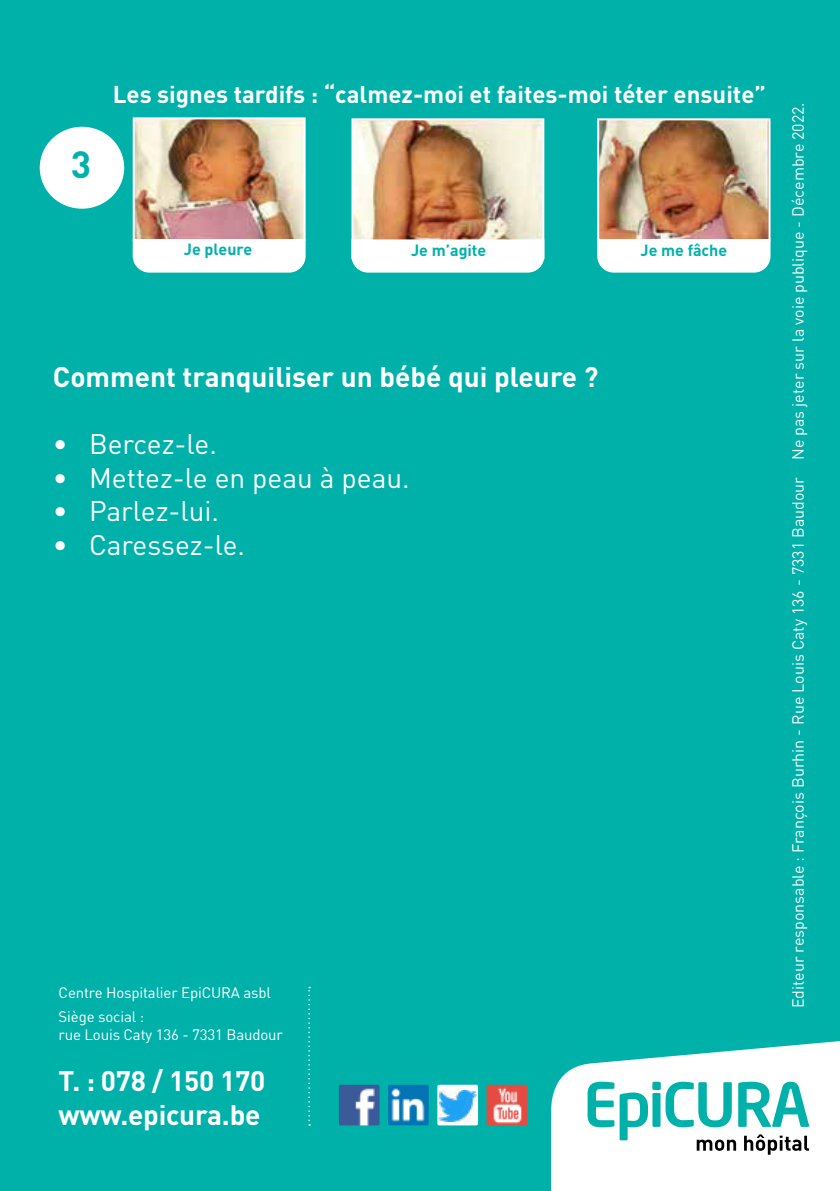
<style>
.page{position:relative;width:840px;height:1191px;background:#fff}
.page>*{position:absolute;margin:0;border:0;box-sizing:border-box;transform-origin:0 0}
.t1{font:700 37.4px "DIN Pro";color:#00b1aa}
.t2{font:700 28px/33.6px "DIN Pro";color:#fff}
.t3{font:28px "DIN Pro";color:#fff}
.t4{font:700 24px "DIN Pro";color:#fff}
.t5{font:16px "DIN Pro";color:#fff}
.t6{font:700 16px "DIN Pro";color:#00b1aa}
.t7{font:15px/24px "DIN Pro";letter-spacing:-.01em;color:#fff}
</style>
<div class="page">
<div style="left:0;top:0;width:839px;height:1191px;background:#00b1aa"></div>
<img style="left:354px;top:121px;width:187px;height:118px">
<div style="left:351px;top:118px;width:193px;height:141px;border:2px solid #fff"></div>
<img style="left:136px;top:120px;width:166px;height:118px">
<div style="left:133px;top:117px;width:172px;height:124px;border:2px solid #fff"></div>
<img style="left:600px;top:121px;width:167px;height:117px">
<div style="left:597px;top:118px;width:173px;height:123px;border:2px solid #fff"></div>
<div style="left:40px;top:127px;width:84px;height:82px;background:#fff;border-radius:50%"></div>
<div style="left:133px;top:239px;width:172px;height:34px;background:#fff"></div>
<svg style="left:351px;top:239px;width:193px;height:34px;background:#f6fbfa"></svg>
<div style="left:597px;top:239px;width:173px;height:34px;background:#fff"></div>
<svg style="left:308px;top:986px;width:2px;height:139px"></svg>
<img style="left:388px;top:1084px;width:40px;height:41px">
<img style="left:339px;top:1084px;width:40px;height:41px">
<div style="left:437px;top:1084px;width:41px;height:41px;background:#fff;border-radius:2px"></div>
<img style="left:438px;top:1090px;width:38px;height:31px">
<img style="left:486px;top:1084px;width:41px;height:41px">
<svg style="left:551px;top:1041px;width:288px;height:150px;fill:#fff"></svg>
<svg style="left:587px;top:1081px;width:221px;height:73px"></svg>
<h1 class="t1" style="left:71px;top:134px;width:22px">3</h1>
<h3 class="t4" style="left:113px;top:74px;width:654px">Les signes tardifs : “calmez-moi et faites-moi téter ensuite”</h3>
<p class="t6" style="left:184px;top:235px;width:70px">Je pleure</p>
<p class="t6" style="left:411px;top:237px;width:77px">Je m’agite</p>
<p class="t6" style="left:640px;top:237px;width:88px">Je me fâche</p>
<h2 class="t2" style="left:53px;top:356px;width:546px">Comment tranquiliser un bébé qui pleure ?</h2>
<h2 class="t3" style="left:53px;top:422px;width:165px">• Bercez-le.</h2>
<h2 class="t3" style="left:53px;top:455px;width:358px">• Mettez-le en peau à peau.</h2>
<h2 class="t3" style="left:53px;top:489px;width:168px">• Parlez-lui.</h2>
<h2 class="t3" style="left:53px;top:522px;width:193px">• Caressez-le.</h2>
<p class="t7" style="left:59px;top:978px;width:214px">Centre Hospitalier EpiCURA asbl<br>Siège social :</p>
<p class="t7" style="left:59px;top:1020px;width:226px">rue Louis Caty 136 - 7331 Baudour</p>
<h2 class="t2" style="left:59px;top:1060px;width:208px">T. : 078 / 150 170 www.epicura.be</h2>
<p class="t5" style="left:785px;top:460px;width:359px;rotate:-90deg">Ne pas jeter sur la voie publique - Décembre 2022.</p>
<p class="t5" style="left:785px;top:1008px;width:533px;rotate:-90deg">Editeur responsable : François Burhin - Rue Louis Caty 136 - 7331 Baudour</p>
</div>
